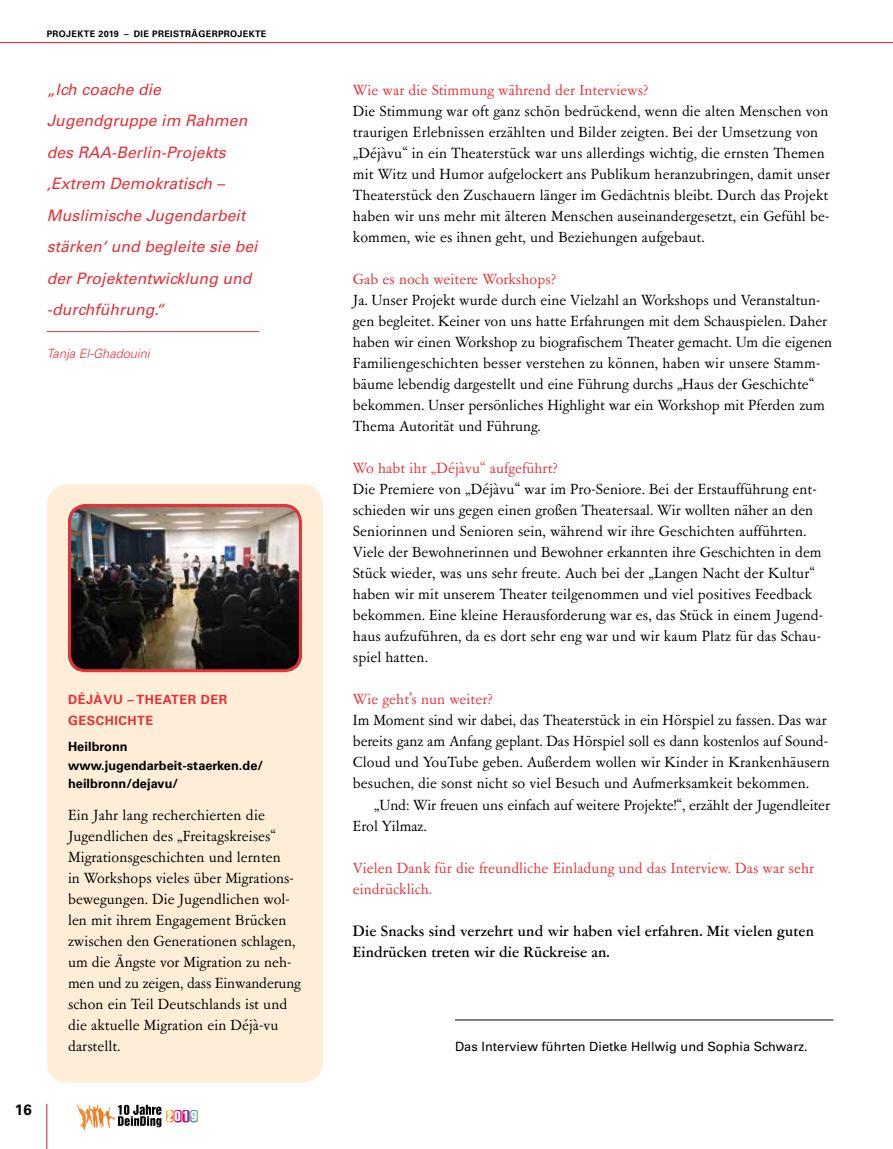
<style>
.page{position:relative;width:893px;height:1149px;background:#fff}
.page>*{position:absolute;margin:0;border:0;box-sizing:border-box;transform-origin:0 0}
.t1{font:16.5px/21px "Garamont Amst SBOP Rom";letter-spacing:.005em;color:#000}
.t2{font:16.5px/21px "Garamont Amst SBOP Rom";letter-spacing:.005em;color:#e53138}
.t3{font:500 16.5px/21px "Garamont Amst SBOP";letter-spacing:.01em;color:#000}
.t4{font:italic 15.75px/31.5px "Univers LT";letter-spacing:.005em;color:#e53138}
.t5{font:700 15px "Univers LT";color:#000}
.t6{font:700 12.75px/18.1px "Univers LT";letter-spacing:.005em;color:#000}
.t7{font:12.75px "Univers LT";letter-spacing:.005em;color:#000}
.t8{font:700 12.75px/21px "Univers LT";letter-spacing:.04em;color:#e53138}
.t9{font:italic 300 12.75px "Univers LT";color:#e53138}
.t10{font:12.75px "Helvetica Inserat LT";color:#fff}
.t11{font:700 9px "Univers LT";letter-spacing:.04em;color:#000}
</style>
<div class="page">
<hr style="left:455px;top:1019px;width:378px;height:1px;background:#000">
<div style="left:47px;top:484px;width:276px;height:598px;background:#feeed8;border-radius:21px"></div>
<img style="left:69px;top:505px;width:233px;height:165px">
<div style="left:68px;top:504px;width:234px;height:168px;border:3px solid #e53138;border-radius:17px"></div>
<hr style="left:47px;top:331px;width:212px;height:1px;background:#e53138">
<hr style="left:46px;top:1103px;width:1px;height:45px;background:#e53138">
<hr style="left:0;top:42px;width:893px;height:1px;background:#e53138">
<svg style="left:77px;top:1104px;width:21px;height:11px"></svg>
<svg style="left:118px;top:1104px;width:80px;height:22px"></svg>
<p class="t11" style="left:47px;top:28px;width:221px">PROJEKTE 2019 – DIE PREISTRÄGERPROJEKTE</p>
<p class="t4" style="left:47px;top:73px;width:212px">„Ich coache die<br>Jugendgruppe im Rahmen des RAA-Berlin-Projekts ‚Extrem Demokratisch –<br>Muslimische Jugendarbeit stärken‘ und begleite sie bei der Projektentwicklung und -durchführung.“</p>
<p class="t9" style="left:47px;top:345px;width:104px">Tanja El-Ghadouini</p>
<p class="t5" style="left:15px;top:1100px;width:18px">16</p>
<p class="t8" style="left:68px;top:689px;width:161px">DÉJÀVU – THEATER DER<br>GESCHICHTE</p>
<p class="t6" style="left:68px;top:737px;width:197px">Heilbronn www.jugendarbeit-staerken.de/ heilbronn/dejavu/</p>
<p class="t1" style="left:68px;top:804px;width:234px">Ein Jahr lang recherchierten die Jugendlichen des „Freitagskreises“ Migrationsgeschichten und lernten<br>in Workshops vieles über Migrations&shy;bewegungen. Die Jugendlichen wol&shy;len mit ihrem Engagement Brücken zwischen den Generationen schlagen, um die Ängste vor Migration zu neh&shy;men und zu zeigen, dass Einwanderung schon ein Teil Deutschlands ist und die aktuelle Migration ein Déjà-vu darstellt.</p>
<p class="t10" style="left:167px;top:1108px;width:32px">2019</p>
<p class="t2" style="left:353px;top:80px;width:297px">Wie war die Stimmung während der Interviews?</p>
<p class="t1" style="left:353px;top:101px;width:479px">Die Stimmung war oft ganz schön bedrückend, wenn die alten Menschen von traurigen Erlebnissen erzählten und Bilder zeigten. Bei der Umsetzung von „Déjàvu“ in ein Theaterstück war uns allerdings wichtig, die ernsten Themen mit Witz und Humor aufgelockert ans Publikum heranzubringen, damit unser Theaterstück den Zuschauern länger im Gedächtnis bleibt. Durch das Projekt haben wir uns mehr mit älteren Menschen auseinandergesetzt, ein Gefühl be&shy;kommen, wie es ihnen geht, und Beziehungen aufgebaut.</p>
<p class="t2" style="left:353px;top:269px;width:205px">Gab es noch weitere Workshops?</p>
<p class="t1" style="left:353px;top:290px;width:481px">Ja. Unser Projekt wurde durch eine Vielzahl an Workshops und Veranstaltun&shy;gen begleitet. Keiner von uns hatte Erfahrungen mit dem Schauspielen. Daher haben wir einen Workshop zu biografischem Theater gemacht. Um die eigenen Familiengeschichten besser verstehen zu können, haben wir unsere Stamm&shy;bäume lebendig dargestellt und eine Führung durchs „Haus der Geschichte“ bekommen. Unser persönliches Highlight war ein Workshop mit Pferden zum Thema Autorität und Führung.</p>
<p class="t2" style="left:353px;top:458px;width:206px">Wo habt ihr „Déjàvu“ aufgeführt?</p>
<p class="t1" style="left:353px;top:479px;width:472px">Die Premiere von „Déjàvu“ war im Pro-Seniore. Bei der Erstaufführung ent&shy;schieden wir uns gegen einen großen Theatersaal. Wir wollten näher an den Seniorinnen und Senioren sein, während wir ihre Geschichten aufführten.<br>Viele der Bewohnerinnen und Bewohner erkannten ihre Geschichten in dem Stück wieder, was uns sehr freute. Auch bei der „Langen Nacht der Kultur“ haben wir mit unserem Theater teilgenommen und viel positives Feedback bekommen. Eine kleine Herausforderung war es, das Stück in einem Jugend&shy;haus aufzuführen, da es dort sehr eng war und wir kaum Platz für das Schau&shy;spiel hatten.</p>
<p class="t2" style="left:353px;top:689px;width:141px">Wie geht’s nun weiter?</p>
<p class="t1" style="left:353px;top:710px;width:478px">Im Moment sind wir dabei, das Theaterstück in ein Hörspiel zu fassen. Das war bereits ganz am Anfang geplant. Das Hörspiel soll es dann kostenlos auf Sound-Cloud und YouTube geben. Außerdem wollen wir Kinder in Krankenhäusern besuchen, die sonst nicht so viel Besuch und Aufmerksamkeit bekommen.</p>
<p class="t1" style="left:353px;top:794px;width:478px;text-indent:21px">„Und: Wir freuen uns einfach auf weitere Projekte!“, erzählt der Jugendleiter<br>Erol Yilmaz.</p>
<p class="t2" style="left:353px;top:857px;width:463px">Vielen Dank für die freundliche Einladung und das Interview. Das war sehr eindrücklich.</p>
<p class="t3" style="left:353px;top:920px;width:463px">Die Snacks sind verzehrt und wir haben viel erfahren. Mit vielen guten<br>Eindrücken treten wir die Rückreise an.</p>
<p class="t7" style="left:455px;top:1038px;width:354px">Das Interview führten Dietke Hellwig und Sophia Schwarz.</p>
</div>
